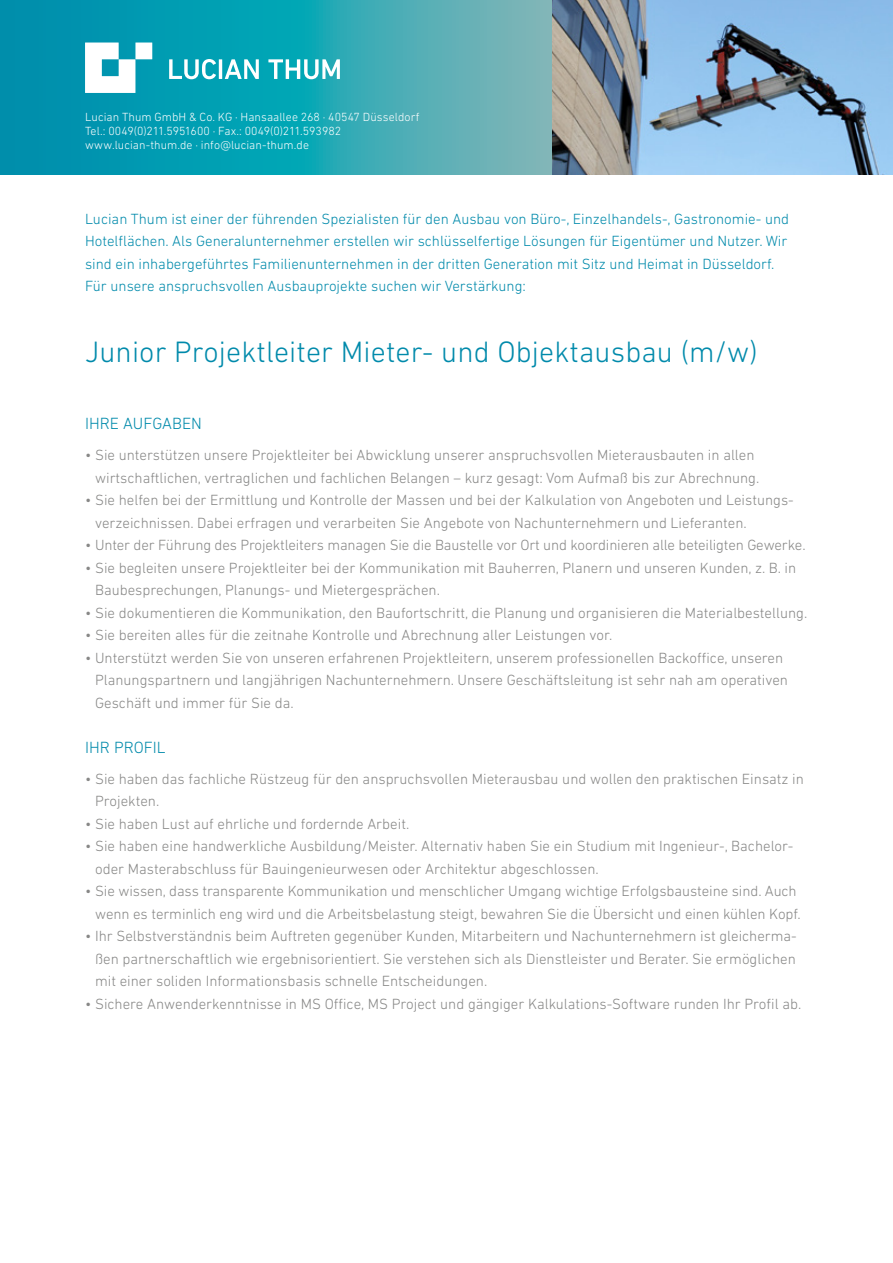
<style>
.page{position:relative;width:893px;height:1263px;background:#fff}
.page>*{position:absolute;margin:0;border:0;box-sizing:border-box;transform-origin:0 0}
.t1{font:300 30px "DIN Next LT Pro";letter-spacing:.005em;color:#008aab}
.t2{font:300 16.5px "DIN Next LT Pro";color:#008aab}
.t3{font:300 15px/22.5px "DIN Next LT Pro";color:#878786}
.t4{font:300 15px/22.5px "DIN Next LT Pro";color:#008aab}
.t5{font:300 12px/14.4px "DIN Next LT Pro";letter-spacing:.005em;color:#fff}
</style>
<div class="page">
<svg style="left:0;top:0;width:553px;height:174px;background:#27a3b3"></svg>
<svg style="left:85px;top:43px;width:50px;height:50px"></svg>
<div style="left:135px;top:43px;width:17px;height:16px;background:#fff"></div>
<svg style="left:169px;top:59px;width:47px;height:20px"></svg>
<hr style="left:219px;top:59px;width:3px;height:20px;background:#fff">
<svg style="left:225px;top:59px;width:34px;height:20px"></svg>
<svg style="left:268px;top:59px;width:72px;height:20px"></svg>
<img style="left:553px;top:0;width:340px;height:174px">
<p class="t5" style="left:85px;top:109px;width:336px">Lucian Thum GmbH &amp; Co. KG · Hansaallee 268 · 40547 Düsseldorf<br>Tel.: 0049(0)211.5951600 · Fax.: 0049(0)211.593982 www.lucian-thum.de · info@lucian-thum.de</p>
<p class="t4" style="left:85px;top:207px;width:706px">Lucian Thum ist einer der führenden Spezialisten für den Ausbau von Büro-, Einzelhandels-, Gastronomie- und Hotelflächen. Als Generalunternehmer erstellen wir schlüsselfertige Lösungen für Eigentümer und Nutzer. Wir sind ein inhabergeführtes Familienunternehmen in der dritten Generation mit Sitz und Heimat in Düsseldorf.<br>Für unsere anspruchsvollen Ausbauprojekte suchen wir Verstärkung:</p>
<h1 class="t1" style="left:85px;top:335px;width:674px">Junior Projektleiter Mieter- und Objektausbau (m/w)</h1>
<p class="t2" style="left:85px;top:414px;width:118px">IHRE AUFGABEN</p>
<p class="t3" style="left:95px;top:444px;width:666px;text-indent:-10px">• Sie unterstützen unsere Projektleiter bei Abwicklung unserer anspruchsvollen Mieterausbauten in allen wirtschaftlichen, vertraglichen und fachlichen Belangen – kurz gesagt: Vom Aufmaß bis zur Abrechnung.</p>
<p class="t3" style="left:95px;top:489px;width:700px;text-indent:-10px">• Sie helfen bei der Ermittlung und Kontrolle der Massen und bei der Kalkulation von Angeboten und Leistungs&shy;verzeichnissen. Dabei erfragen und verarbeiten Sie Angebote von Nachunternehmern und Lieferanten.</p>
<p class="t3" style="left:85px;top:534px;width:722px">• Unter der Führung des Projektleiters managen Sie die Baustelle vor Ort und koordinieren alle beteiligten Gewerke.</p>
<p class="t3" style="left:95px;top:556px;width:702px;text-indent:-10px">• Sie begleiten unsere Projektleiter bei der Kommunikation mit Bauherren, Planern und unseren Kunden, z. B. in<br>Baubesprechungen, Planungs- und Mietergesprächen.</p>
<p class="t3" style="left:85px;top:601px;width:724px">• Sie dokumentieren die Kommunikation, den Baufortschritt, die Planung und organisieren die Materialbestellung.</p>
<p class="t3" style="left:85px;top:624px;width:529px">• Sie bereiten alles für die zeitnahe Kontrolle und Abrechnung aller Leistungen vor.</p>
<p class="t3" style="left:95px;top:646px;width:694px;text-indent:-10px">• Unterstützt werden Sie von unseren erfahrenen Projektleitern, unserem professionellen Backoffice, unseren<br>Planungspartnern und langjährigen Nachunternehmern. Unsere Geschäftsleitung ist sehr nah am operativen<br>Geschäft und immer für Sie da.</p>
<p class="t2" style="left:85px;top:737px;width:82px">IHR PROFIL</p>
<p class="t3" style="left:95px;top:767px;width:710px;text-indent:-10px">• Sie haben das fachliche Rüstzeug für den anspruchsvollen Mieterausbau und wollen den praktischen Einsatz in<br>Projekten.</p>
<p class="t3" style="left:85px;top:812px;width:326px">• Sie haben Lust auf ehrliche und fordernde Arbeit.</p>
<p class="t3" style="left:95px;top:835px;width:700px;text-indent:-10px">• Sie haben eine handwerkliche Ausbildung/Meister. Alternativ haben Sie ein Studium mit Ingenieur-, Bachelor&shy;oder Masterabschluss für Bauingenieurwesen oder Architektur abgeschlossen.</p>
<p class="t3" style="left:85px;top:880px;width:717px;text-align:right">• Sie wissen, dass transparente Kommunikation und menschlicher Umgang wichtige Erfolgsbausteine sind. Auch wenn es terminlich eng wird und die Arbeitsbelastung steigt, bewahren Sie die Übersicht und einen kühlen Kopf.</p>
<p class="t3" style="left:95px;top:925px;width:703px;text-align:justify;text-indent:-10px">• Ihr Selbstverständnis beim Auftreten gegenüber Kunden, Mitarbeitern und Nachunternehmern ist gleicherma&shy;ßen partnerschaftlich wie ergebnisorientiert. Sie verstehen sich als Dienstleister und Berater. Sie ermöglichen mit einer soliden Informationsbasis schnelle Entscheidungen.</p>
<p class="t3" style="left:85px;top:992px;width:718px">• Sichere Anwenderkenntnisse in MS Office, MS Project und gängiger Kalkulations-Software runden Ihr Profil ab.</p>
</div>
